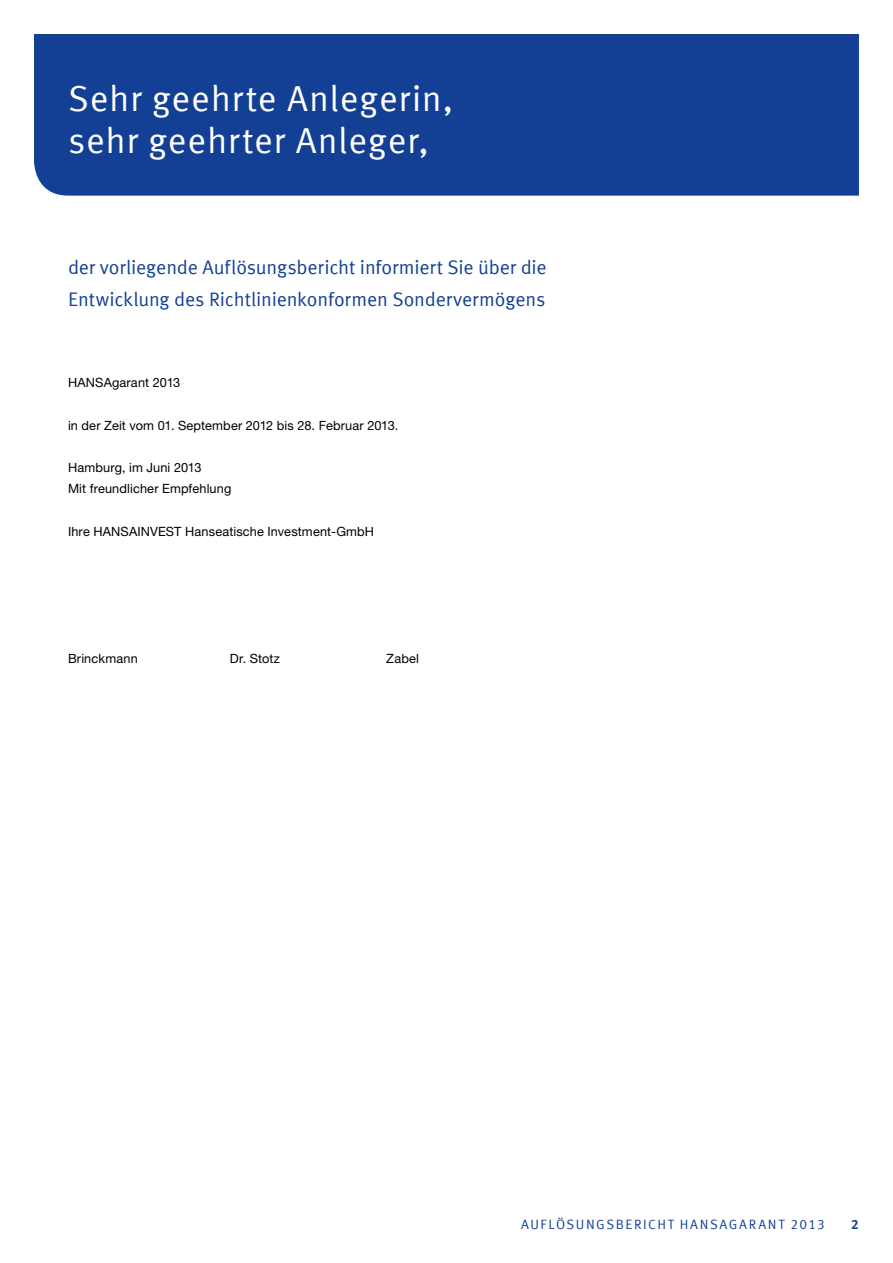
<style>
.page{position:relative;width:893px;height:1263px;background:#fff}
.page>*{position:absolute;margin:0;border:0;box-sizing:border-box;transform-origin:0 0}
.t1{font:36px/42.5px "Meta Offc Pro Norm";letter-spacing:.02em;color:#fff}
.t2{font:19.5px/32px "Meta Offc Pro Norm";letter-spacing:-.01em;color:#134094}
.t3{font:13.5px "Meta Offc Pro Norm";letter-spacing:.115em;color:#134094}
.t4{font:700 13.5px "Meta Offc Pro";color:#134094}
.t5{font:12.75px/21.3px "Helvetica Neue LTW1 G";letter-spacing:.01em;color:#000}
</style>
<div class="page">
<div style="left:34px;top:34px;width:825px;height:162px;background:#134094"></div>
<h1 class="t1" style="left:68px;top:75px;width:387px">Sehr geehrte Anlegerin, sehr geehrter Anleger,</h1>
<h2 class="t2" style="left:68px;top:250px;width:480px">der vorliegende Auflösungsbericht informiert Sie über die<br>Entwicklung des Richtlinienkonformen Sondervermögens</h2>
<p class="t5" style="left:68px;top:372px;width:114px">HANSAgarant 2013</p>
<p class="t5" style="left:68px;top:414px;width:332px">in der Zeit vom 01. September 2012 bis 28. Februar 2013.</p>
<p class="t5" style="left:68px;top:457px;width:165px">Hamburg, im Juni 2013<br>Mit freundlicher Empfehlung</p>
<p class="t5" style="left:68px;top:520px;width:308px">Ihre HANSAINVEST Hanseatische Investment-GmbH</p>
<p class="t5" style="left:68px;top:648px;width:71px">Brinckmann</p>
<p class="t5" style="left:230px;top:648px;width:52px">Dr. Stotz</p>
<p class="t5" style="left:386px;top:648px;width:34px">Zabel</p>
<p class="t3" style="left:521px;top:1214px;width:229px">auf lösun gsbericht HANSAgaran</p>
<p class="t3" style="left:778px;top:1214px;width:48px">t 2013</p>
<p class="t4" style="left:851px;top:1214px;width:9px">2</p>
</div>
